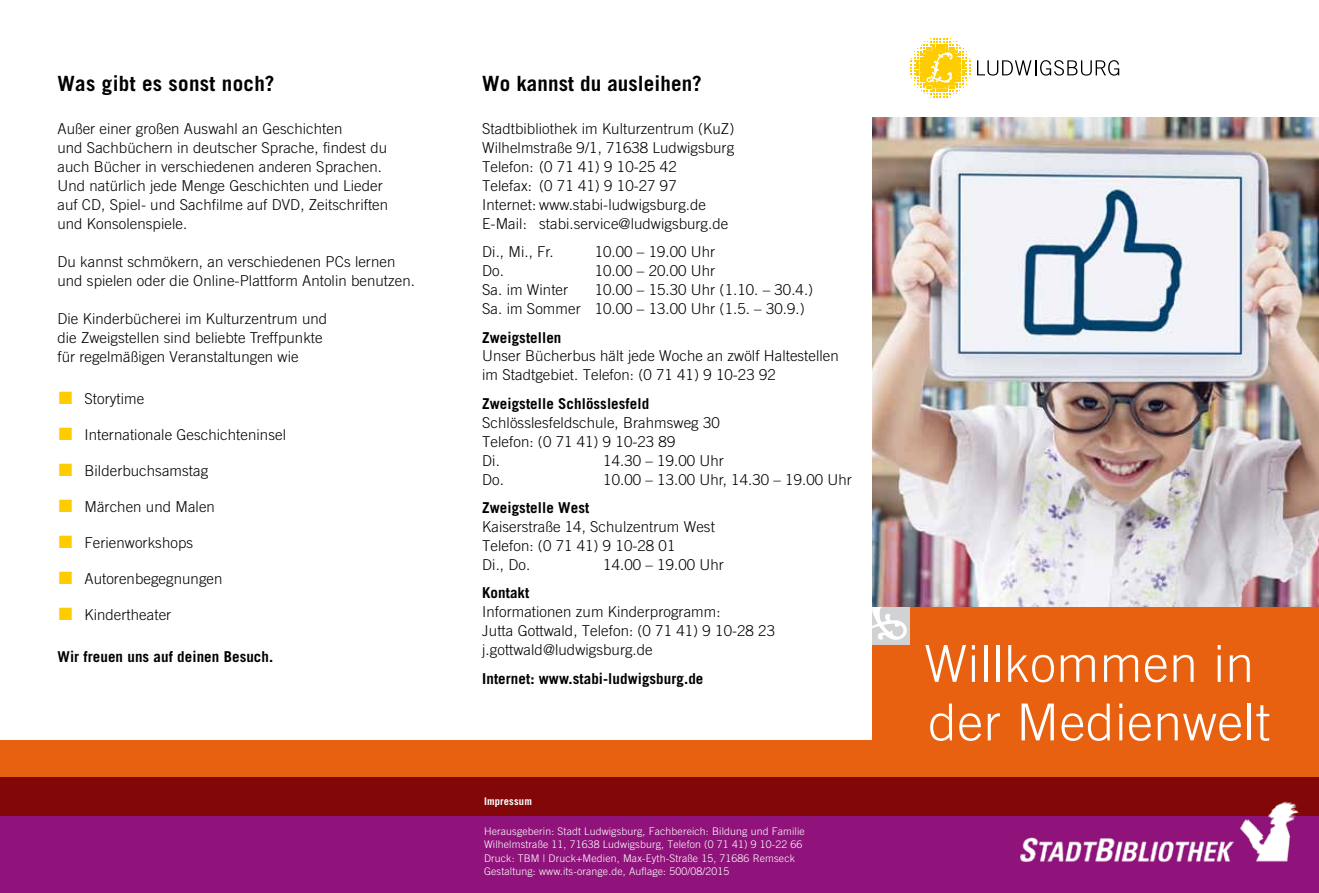
<style>
.page{position:relative;width:1319px;height:893px;background:#fff}
.page>*{position:absolute;margin:0;border:0;box-sizing:border-box;transform-origin:0 0}
.t1{font:300 51px/58.5px "Ludwigsburg Trade Gothic";color:#fff}
.t2{font:700 21px "Ludwigsburg Trade Gothic";letter-spacing:-.01em;color:#000}
.t3{font:300 15px/18.9px "Ludwigsburg Trade Gothic";letter-spacing:-.01em;color:#000}
.t4{font:700 15px "Ludwigsburg Trade Gothic";letter-spacing:-.01em;color:#000}
.t5{font:300 10.5px/13.5px "Ludwigsburg Trade Gothic";color:#fff}
.t6{font:700 10.5px "Ludwigsburg Trade Gothic";color:#fff}
.s1{font-family:"Times New Roman Special G2";font-weight:400;font-size:27px;color:#fecc00}
</style>
<div class="page">
<div style="left:0;top:740px;width:1318px;height:75px;background:#e76111"></div>
<svg style="left:0;top:778px;width:1318px;height:115px;background:#8b0f54"></svg>
<svg style="left:910px;top:38px;width:57px;height:60px"></svg>
<svg style="left:977px;top:60px;width:142px;height:16px"></svg>
<img style="left:1017px;top:799px;width:284px;height:62px">
<div style="left:872px;top:607px;width:446px;height:152px;background:#e76111"></div>
<div style="left:872px;top:607px;width:38px;height:38px;background:#d1d2d4"></div>
<svg style="left:872px;top:607px;width:34px;height:33px"></svg>
<img style="left:872px;top:118px;width:446px;height:489px">
<h2 class="t2" style="left:57px;top:71px;width:219px">Was gibt es sonst noch?</h2>
<p class="t3" style="left:57px;top:119px;width:332px">Außer einer großen Auswahl an Geschichten<br>und Sachbüchern in deutscher Sprache, findest du auch Bücher in verschiedenen anderen Sprachen.<br>Und natürlich jede Menge Geschichten und Lieder auf CD, Spiel- und Sachfilme auf DVD, Zeitschriften und Konsolenspiele.</p>
<p class="t3" style="left:57px;top:252px;width:359px">Du kannst schmökern, an verschiedenen PCs lernen und spielen oder die Online-Plattform Antolin benutzen.</p>
<p class="t3" style="left:57px;top:309px;width:271px">Die Kinderbücherei im Kulturzentrum und die Zweigstellen sind beliebte Treffpunkte für regelmäßigen Veranstaltungen wie</p>
<p class="t3" style="left:57px;top:389px;width:88px"><span class="s1">Y</span> Storytime</p>
<p class="t3" style="left:57px;top:425px;width:230px"><span class="s1">Y</span> Internationale Geschichteninsel</p>
<p class="t3" style="left:57px;top:461px;width:152px"><span class="s1">Y</span> Bilderbuchsamstag</p>
<p class="t3" style="left:57px;top:497px;width:159px"><span class="s1">Y</span> Märchen und Malen</p>
<p class="t3" style="left:57px;top:533px;width:137px"><span class="s1">Y</span> Ferienworkshops</p>
<p class="t3" style="left:57px;top:569px;width:167px"><span class="s1">Y</span> Autorenbegegnungen</p>
<p class="t3" style="left:57px;top:605px;width:115px"><span class="s1">Y</span> Kindertheater</p>
<p class="t4" style="left:57px;top:647px;width:217px">Wir freuen uns auf deinen Besuch.</p>
<h2 class="t2" style="left:482px;top:71px;width:221px">Wo kannst du ausleihen?</h2>
<p class="t3" style="left:482px;top:119px;width:254px">Stadtbibliothek im Kulturzentrum (KuZ)<br>Wilhelmstraße 9/1, 71638 Ludwigsburg Telefon: (0 71 41) 9 10-25 42<br>Telefax: (0 71 41) 9 10-27 97<br>Internet: www.stabi-ludwigsburg.de E-Mail: stabi.service@ludwigsburg.de</p>
<p class="t3" style="left:482px;top:242px;width:73px">Di., Mi., Fr.</p>
<p class="t3" style="left:594px;top:242px;width:122px">10.00 – 19.00 Uhr</p>
<p class="t3" style="left:482px;top:261px;width:24px">Do.</p>
<p class="t3" style="left:594px;top:261px;width:122px">10.00 – 20.00 Uhr</p>
<p class="t3" style="left:482px;top:280px;width:88px">Sa. im Winter</p>
<p class="t3" style="left:482px;top:280px;width:333px;text-indent:112px">10.00 – 15.30 Uhr (1.10. – 30.4.)<br>Sa. im Sommer 10.00 – 13.00 Uhr (1.5. – 30.9.)</p>
<p class="t4" style="left:482px;top:328px;width:81px">Zweigstellen</p>
<p class="t3" style="left:482px;top:346px;width:358px">Unser Bücherbus hält jede Woche an zwölf Haltestellen im Stadtgebiet. Telefon: (0 71 41) 9 10-23 92</p>
<p class="t4" style="left:482px;top:394px;width:169px">Zweigstelle Schlösslesfeld</p>
<p class="t3" style="left:482px;top:413px;width:239px">Schlösslesfeldschule, Brahmsweg 30<br>Telefon: (0 71 41) 9 10-23 89<br>Di.</p>
<p class="t3" style="left:603px;top:451px;width:122px">14.30 – 19.00 Uhr</p>
<p class="t3" style="left:482px;top:470px;width:24px">Do.</p>
<p class="t3" style="left:603px;top:470px;width:250px">10.00 – 13.00 Uhr, 14.30 – 19.00 Uhr</p>
<p class="t4" style="left:482px;top:498px;width:109px">Zweigstelle West</p>
<p class="t3" style="left:482px;top:517px;width:234px">Kaiserstraße 14, Schulzentrum West<br>Telefon: (0 71 41) 9 10-28 01<br>Di., Do.</p>
<p class="t3" style="left:603px;top:555px;width:122px">14.00 – 19.00 Uhr</p>
<p class="t4" style="left:482px;top:584px;width:49px">Kontakt</p>
<p class="t3" style="left:482px;top:602px;width:294px">Informationen zum Kinderprogramm:<br>Jutta Gottwald, Telefon: (0 71 41) 9 10-28 23 j.gottwald@ludwigsburg.de</p>
<p class="t4" style="left:482px;top:669px;width:223px">Internet: www.stabi-ludwigsburg.de</p>
<p class="t6" style="left:484px;top:795px;width:50px">Impressum</p>
<p class="t5" style="left:484px;top:824px;width:322px">Herausgeberin: Stadt Ludwigsburg, Fachbereich: Bildung und Familie Wilhelmstraße 11, 71638 Ludwigsburg, Telefon (0 71 41) 9 10-22 66<br>Druck: TBM | Druck+Medien, Max-Eyth-Straße 15, 71686 Remseck Gestaltung: www.its-orange.de, Auflage: 500/08/2015</p>
<h1 class="t1" style="left:924px;top:634px;width:348px">Willkommen in der Medienwelt</h1>
</div>
